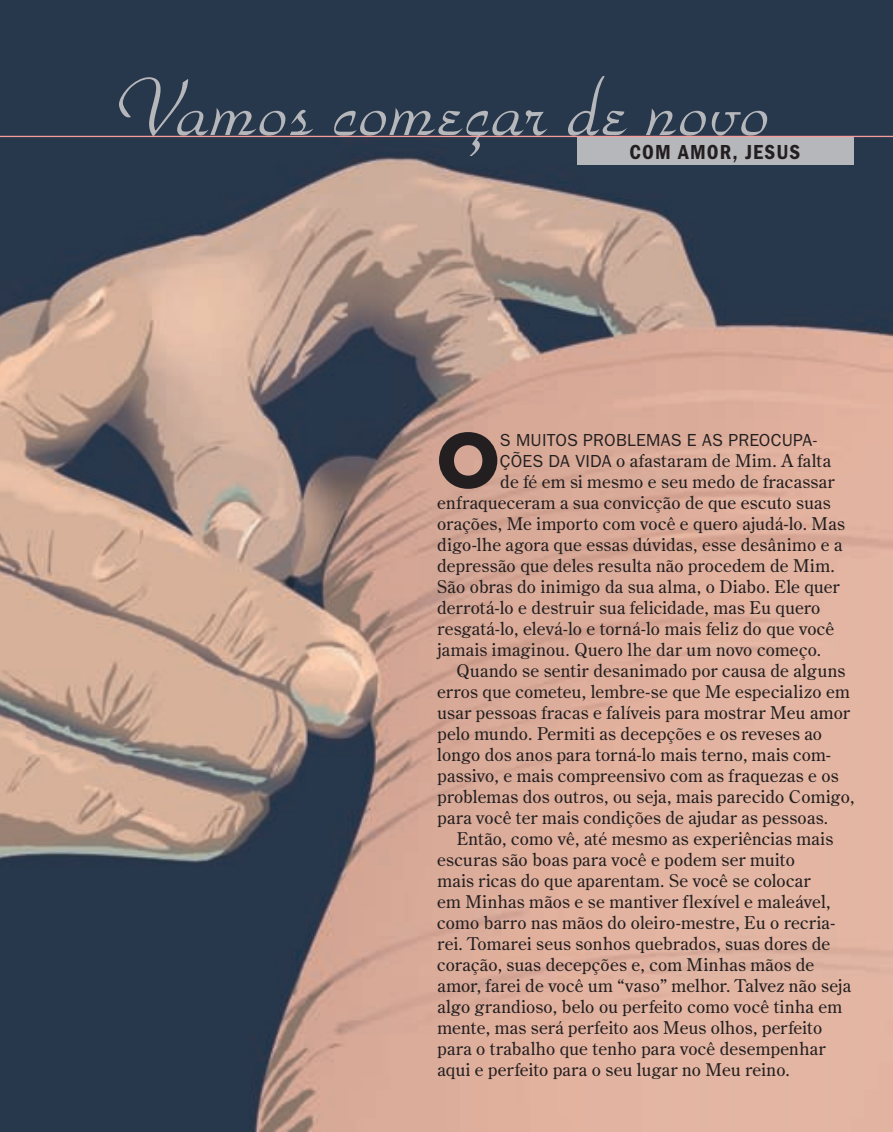
<style>
.page{position:relative;width:893px;height:1132px;background:#fff}
.page>*{position:absolute;margin:0;border:0;box-sizing:border-box;transform-origin:0 0}
.t1{font:105px "Park Avenue";letter-spacing:.005em;color:#b6b7bb}
.t2{font:700 75.77px "Geometric Slab 703 BT Xtra";color:#231f20}
.t3{font:600 condensed 21px "Franklin Gothic";letter-spacing:.055em;color:#231f20}
.t4{font:17.5px "Century Old Style Std";letter-spacing:.015em;color:#231f20}
.t5{font:17.5px "Franklin Gothic";letter-spacing:.01em;color:#231f20}
.s1{font-family:"Franklin Gothic"}
</style>
<div class="page">
<img style="left:0;top:0;width:893px;height:1131px">
<div style="left:577px;top:136px;width:276px;height:29px;background:#b6b7bb"></div>
<hr style="left:0;top:136px;width:893px;height:1px;background:#f69d9a">
<h1 class="t1" style="left:117px;top:56px;width:654px">Vamos começar de novo</h1>
<p class="t3" style="left:629px;top:139px;width:172px">COM AMOR, JESUS</p>
<h2 class="t2" style="left:437px;top:414px;width:64px">O</h2>
<p class="t5" style="left:500px;top:429px;width:319px">S MUITOS PROBLEMAS E AS PREOCUPA-</p>
<p class="t4" style="left:500px;top:449px;width:333px"><span class="s1">ÇÕES DA VIDA</span> o afastaram de Mim. A falta</p>
<p class="t4" style="left:500px;top:470px;width:336px">de fé em si mesmo e seu medo de fracassar</p>
<p class="t4" style="left:437px;top:491px;width:395px">enfraqueceram a sua convicção de que escuto suas</p>
<p class="t4" style="left:437px;top:512px;width:409px">orações, Me importo com você e quero ajudá-lo. Mas</p>
<p class="t4" style="left:437px;top:533px;width:407px">digo-lhe agora que essas dúvidas, esse desânimo e a</p>
<p class="t4" style="left:437px;top:554px;width:399px">depressão que deles resulta não procedem de Mim.</p>
<p class="t4" style="left:437px;top:575px;width:404px">São obras do inimigo da sua alma, o Diabo. Ele quer</p>
<p class="t4" style="left:437px;top:596px;width:385px">derrotá-lo e destruir sua felicidade, mas Eu quero</p>
<p class="t4" style="left:438px;top:617px;width:398px">resgatá-lo, elevá-lo e torná-lo mais feliz do que você</p>
<p class="t4" style="left:437px;top:638px;width:385px">jamais imaginou. Quero lhe dar um novo começo.</p>
<p class="t4" style="left:456px;top:659px;width:390px">Quando se sentir desanimado por causa de alguns</p>
<p class="t4" style="left:437px;top:680px;width:414px">erros que cometeu, lembre-se que Me especializo em</p>
<p class="t4" style="left:437px;top:701px;width:414px">usar pessoas fracas e falíveis para mostrar Meu amor</p>
<p class="t4" style="left:437px;top:722px;width:386px">pelo mundo. Permiti as decepções e os reveses ao</p>
<p class="t4" style="left:437px;top:743px;width:395px">longo dos anos para torná-lo mais terno, mais com-</p>
<p class="t4" style="left:437px;top:764px;width:403px">passivo, e mais compreensivo com as fraquezas e os</p>
<p class="t4" style="left:437px;top:785px;width:418px">problemas dos outros, ou seja, mais parecido Comigo,</p>
<p class="t4" style="left:437px;top:806px;width:392px">para você ter mais condições de ajudar as pessoas.</p>
<p class="t4" style="left:457px;top:827px;width:378px">Então, como vê, até mesmo as experiências mais</p>
<p class="t4" style="left:437px;top:848px;width:359px">escuras são boas para você e podem ser muito</p>
<p class="t4" style="left:437px;top:869px;width:375px">mais ricas do que aparentam. Se você se colocar</p>
<p class="t4" style="left:437px;top:890px;width:395px">em Minhas mãos e se mantiver flexível e maleável,</p>
<p class="t4" style="left:437px;top:911px;width:399px">como barro nas mãos do oleiro-mestre, Eu o recria-</p>
<p class="t4" style="left:438px;top:932px;width:394px">rei. Tomarei seus sonhos quebrados, suas dores de</p>
<p class="t4" style="left:437px;top:953px;width:379px">coração, suas decepções e, com Minhas mãos de</p>
<p class="t4" style="left:437px;top:974px;width:415px">amor, farei de você um “vaso” melhor. Talvez não seja</p>
<p class="t4" style="left:437px;top:995px;width:406px">algo grandioso, belo ou perfeito como você tinha em</p>
<p class="t4" style="left:437px;top:1016px;width:386px">mente, mas será perfeito aos Meus olhos, perfeito</p>
<p class="t4" style="left:437px;top:1037px;width:390px">para o trabalho que tenho para você desempenhar</p>
<p class="t4" style="left:437px;top:1058px;width:354px">aqui e perfeito para o seu lugar no Meu reino.</p>
</div>
